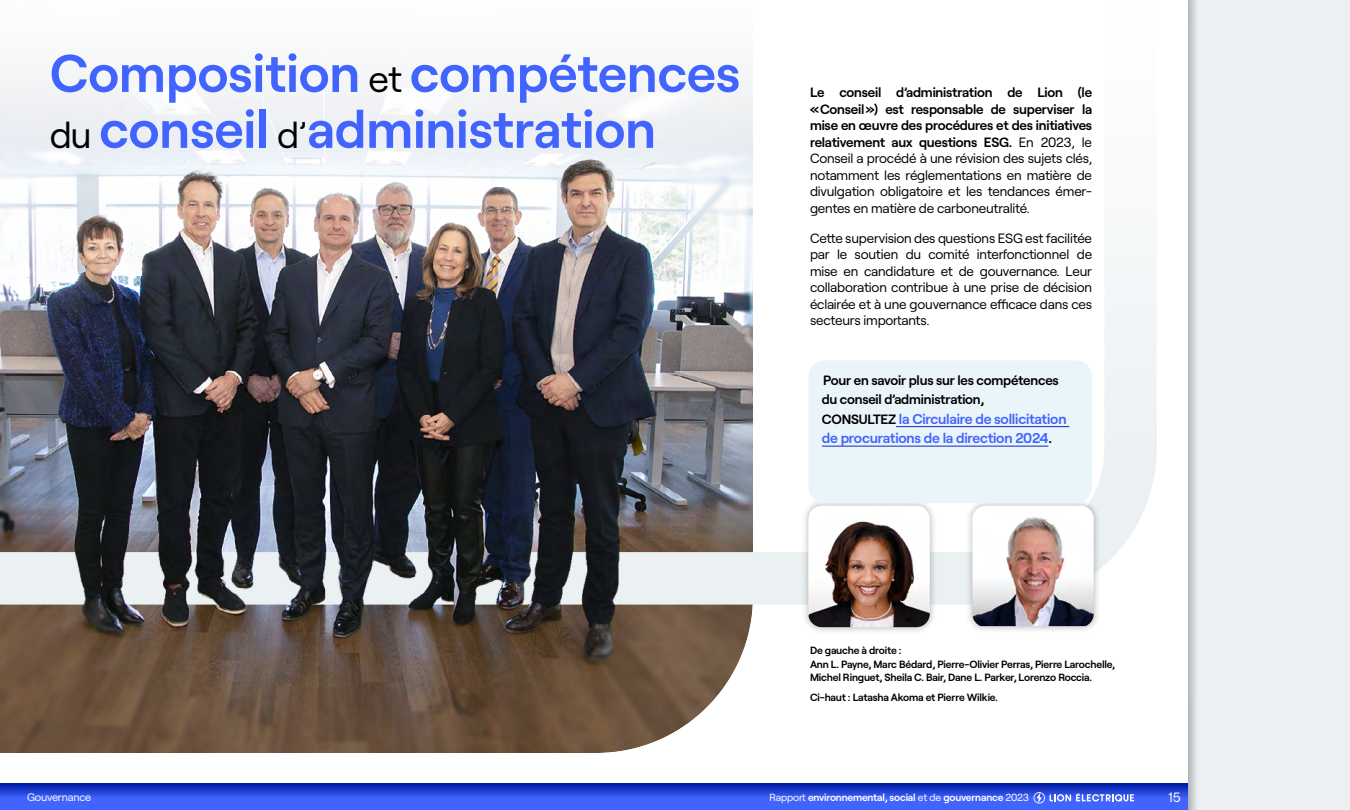
<style>
.page{position:relative;width:1350px;height:810px;background:#fff}
.page>*{position:absolute;margin:0;border:0;box-sizing:border-box;transform-origin:0 0}
.t1{font:600 52.95px/55.9px "Roobert LE";color:#4164ff}
.t2{font:600 14.25px/19.5px "Roobert LE";letter-spacing:-.015em;color:#4164ff}
.t3{font:13.5px/16.5px "Roobert LE";letter-spacing:-.015em;color:#000;text-align:justify}
.t4{font:600 13.5px/19.5px "Roobert LE";letter-spacing:-.015em;color:#000}
.t5{font:13.5px "Roobert LE";color:#fff}
.t6{font:10.95px "Roobert LE";letter-spacing:-.015em;color:#fff}
.t7{font:600 10.5px/13.5px "Roobert LE";letter-spacing:-.015em;color:#000}
.t8{font:600 10.35px "Roobert LE";letter-spacing:-.015em;color:#fff}
.s1{font-weight:400;font-size:37.05px;color:#000}
.s2{font-weight:600}
.s3{font-size:13.5px;color:#000}
.s4{color:#000}
.s5{font-weight:400}
</style>
<div class="page">
<div style="left:1174px;top:0;width:176px;height:810px;background:#ebf0f3"></div>
<div style="left:0;top:0;width:1188px;height:810px;background:#fff"></div>
<svg style="left:0;top:783px;width:1188px;height:27px;background:#2d4ee3"></svg>
<svg style="left:1033px;top:792px;width:101px;height:12px"></svg>
<svg style="left:0;top:606px;width:796px;height:178px"></svg>
<img style="left:0;top:73px;width:1157px;height:533px">
<div style="left:801px;top:498px;width:137px;height:137px;background:#000;opacity:.3"></div>
<img style="left:808px;top:506px;width:122px;height:121px">
<div style="left:965px;top:498px;width:136px;height:136px;background:#000;opacity:.3"></div>
<img style="left:972px;top:506px;width:122px;height:120px">
<div style="left:808px;top:360px;width:284px;height:143px;background:#eaf5fa;border-radius:16px"></div>
<hr style="left:896px;top:426px;width:173px;height:1px;background:#1624c0">
<hr style="left:822px;top:446px;width:226px;height:1px;background:#1624c0">
<h1 class="t1" style="left:50px;top:41px;width:692px">Composition <span class="s1">et</span> compétences <span class="s1">du</span> conseil <span class="s1">d’</span>administration</h1>
<p class="t3" style="left:810px;top:83px;width:284px"><span class="s2">Le conseil d’administration de Lion (le «Conseil») est responsable de superviser la mise en œuvre des procédures et des initiatives relativement aux questions ESG.</span> En 2023, le Conseil a procédé à une révision des sujets clés, notamment les réglementations en matière de divulgation obligatoire et les tendances émer&shy;gentes en matière de carboneutralité.</p>
<p class="t3" style="left:810px;top:229px;width:284px">Cette supervision des questions ESG est facilitée par le soutien du comité interfonctionnel de mise en candidature et de gouvernance. Leur collaboration contribue à une prise de décision éclairée et à une gouvernance efficace dans ces secteurs importants.</p>
<p class="t4" style="left:822px;top:369px;width:238px">Pour en savoir plus sur les compétences du conseil d’administration,</p>
<p class="t2" style="left:822px;top:408px;width:246px"><span class="s3">CONSULTEZ</span> la Circulaire de sollicitation de procurations de la direction 2024<span class="s4">.</span></p>
<p class="t6" style="left:27px;top:789px;width:66px">Gouvernance</p>
<p class="t7" style="left:810px;top:643px;width:307px">De gauche à droite :<br>Ann L. Payne, Marc Bédard, Pierre-Olivier Perras, Pierre Larochelle,<br>Michel Ringuet, Sheila C. Bair, Dane L. Parker, Lorenzo Roccia.</p>
<p class="t7" style="left:810px;top:690px;width:188px">Ci-haut : Latasha Akoma et Pierre Wilkie.</p>
<p class="t8" style="left:770px;top:790px;width:261px"><span class="s5">Rapport</span> environnemental, social <span class="s5">et de</span> gouvernance <span class="s5">2023</span></p>
<p class="t5" style="left:1168px;top:787px;width:14px">15</p>
</div>
